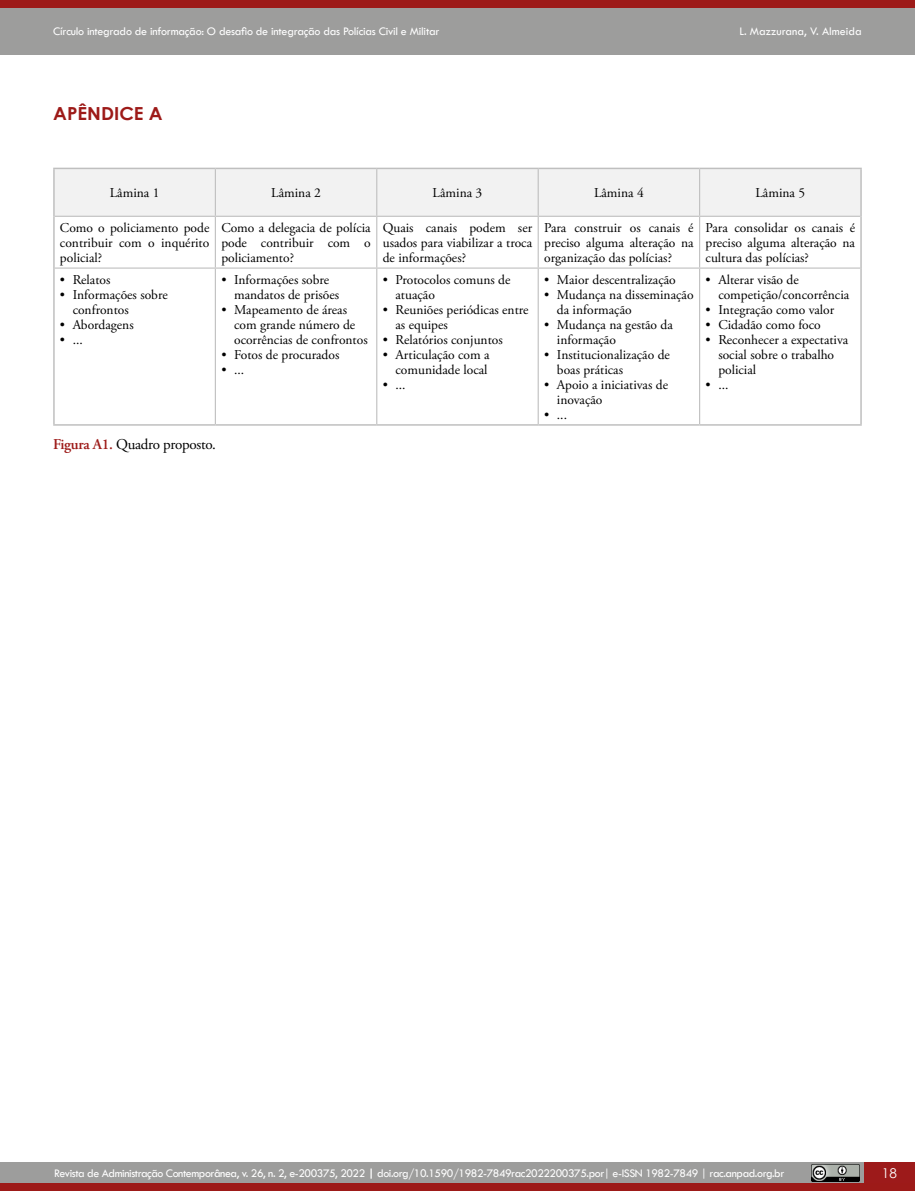
<style>
.page{position:relative;width:915px;height:1191px;background:#fff}
.page>*{position:absolute;margin:0;border:0;box-sizing:border-box;transform-origin:0 0}
.t1{font:700 18px "Century Gothic";color:#9d1a18;scale:1.04 1}
.t2{font:15px "Adobe Garamond Pro";letter-spacing:-.02em;color:#000}
.t3{font:13.5px/15px "Adobe Garamond Pro";color:#000}
.t4{font:13.5px "Century Gothic";color:#fff}
.t5{font:12px "Tw Cen";letter-spacing:-.035em;color:#fff}
.t6{font:12px "Tw Cen";color:#fff}
.s1{font-weight:600;color:#9d1a18}
.s2{font-weight:700}
</style>
<div class="page">
<div style="left:863px;top:1162px;width:51px;height:21px;background:#9d1a1a"></div>
<div style="left:0;top:0;width:914px;height:54px;background:#9d9d9c"></div>
<div style="left:0;top:0;width:914px;height:7px;background:#9d1a18"></div>
<div style="left:0;top:1162px;width:863px;height:21px;background:#9d9d9c"></div>
<div style="left:0;top:1183px;width:914px;height:8px;background:#9d1a18"></div>
<img style="left:811px;top:1164px;width:48px;height:17px">
<div style="left:55px;top:169px;width:805px;height:47px;background:#f2f2f2"></div>
<hr style="left:53px;top:168px;width:162px;height:1px;background:#bfbfbf">
<hr style="left:53px;top:169px;width:2px;height:47px;background:#bfbfbf">
<hr style="left:215px;top:168px;width:161px;height:1px;background:#bfbfbf">
<hr style="left:376px;top:168px;width:162px;height:1px;background:#bfbfbf">
<hr style="left:538px;top:168px;width:161px;height:1px;background:#bfbfbf">
<hr style="left:699px;top:168px;width:162px;height:1px;background:#bfbfbf">
<hr style="left:860px;top:169px;width:1px;height:47px;background:#bfbfbf">
<hr style="left:53px;top:216px;width:2px;height:52px;background:#bfbfbf">
<hr style="left:860px;top:216px;width:1px;height:52px;background:#bfbfbf">
<hr style="left:53px;top:268px;width:2px;height:156px;background:#bfbfbf">
<hr style="left:860px;top:268px;width:1px;height:156px;background:#bfbfbf">
<hr style="left:53px;top:424px;width:162px;height:2px;background:#bfbfbf">
<hr style="left:215px;top:424px;width:161px;height:2px;background:#bfbfbf">
<hr style="left:376px;top:424px;width:162px;height:2px;background:#bfbfbf">
<hr style="left:538px;top:424px;width:161px;height:2px;background:#bfbfbf">
<hr style="left:699px;top:424px;width:162px;height:2px;background:#bfbfbf">
<hr style="left:215px;top:169px;width:1px;height:47px;background:#bfbfbf">
<hr style="left:376px;top:169px;width:1px;height:47px;background:#bfbfbf">
<hr style="left:537px;top:169px;width:1px;height:47px;background:#bfbfbf">
<hr style="left:698px;top:169px;width:2px;height:47px;background:#bfbfbf">
<hr style="left:55px;top:216px;width:160px;height:1px;background:#bfbfbf">
<hr style="left:215px;top:216px;width:161px;height:1px;background:#bfbfbf">
<hr style="left:215px;top:217px;width:1px;height:50px;background:#bfbfbf">
<hr style="left:376px;top:216px;width:162px;height:1px;background:#bfbfbf">
<hr style="left:376px;top:217px;width:1px;height:50px;background:#bfbfbf">
<hr style="left:538px;top:216px;width:161px;height:1px;background:#bfbfbf">
<hr style="left:537px;top:217px;width:1px;height:50px;background:#bfbfbf">
<hr style="left:699px;top:216px;width:161px;height:1px;background:#bfbfbf">
<hr style="left:698px;top:217px;width:2px;height:50px;background:#bfbfbf">
<hr style="left:55px;top:267px;width:160px;height:2px;background:#bfbfbf">
<hr style="left:215px;top:267px;width:161px;height:2px;background:#bfbfbf">
<hr style="left:215px;top:269px;width:1px;height:155px;background:#bfbfbf">
<hr style="left:376px;top:267px;width:162px;height:2px;background:#bfbfbf">
<hr style="left:376px;top:269px;width:1px;height:155px;background:#bfbfbf">
<hr style="left:538px;top:267px;width:161px;height:2px;background:#bfbfbf">
<hr style="left:537px;top:269px;width:1px;height:155px;background:#bfbfbf">
<hr style="left:699px;top:267px;width:161px;height:2px;background:#bfbfbf">
<hr style="left:698px;top:269px;width:2px;height:155px;background:#bfbfbf">
<p class="t5" style="left:53px;top:24px;width:387px">Círculo integrado de informação: O desafio de integração das Polícias Civil e Militar</p>
<p class="t6" style="left:739px;top:24px;width:124px">L. Mazzurana, V. Almeida</p>
<h1 class="t1" style="left:53px;top:100px;width:107px">APÊNDICE A</h1>
<p class="t3" style="left:110px;top:186px;width:51px">Lâmina 1</p>
<p class="t3" style="left:271px;top:186px;width:51px">Lâmina 2</p>
<p class="t3" style="left:432px;top:186px;width:51px">Lâmina 3</p>
<p class="t3" style="left:594px;top:186px;width:51px">Lâmina 4</p>
<p class="t3" style="left:755px;top:186px;width:51px">Lâmina 5</p>
<p class="t3" style="left:60px;top:221px;width:151px;text-align:justify">Como o policiamento pode contribuir com o inquérito policial?</p>
<p class="t3" style="left:221px;top:221px;width:151px;text-align:justify">Como a delegacia de polícia pode contribuir com o policiamento?</p>
<p class="t3" style="left:382px;top:221px;width:151px;text-align:justify">Quais canais podem ser usados para viabilizar a troca de informações?</p>
<p class="t3" style="left:544px;top:221px;width:151px;text-align:justify">Para construir os canais é preciso alguma alteração na organização das polícias?</p>
<p class="t3" style="left:705px;top:221px;width:151px;text-align:justify">Para consolidar os canais é preciso alguma alteração na cultura das polícias?</p>
<p class="t3" style="left:60px;top:272px;width:52px">• Relatos</p>
<p class="t3" style="left:73px;top:287px;width:96px;text-indent:-13px">• Informações sobre confrontos</p>
<p class="t3" style="left:60px;top:317px;width:75px">• Abordagens</p>
<p class="t3" style="left:60px;top:332px;width:24px">• ...</p>
<p class="t3" style="left:718px;top:272px;width:132px;text-indent:-13px">• Alterar visão de competição/concorrência</p>
<p class="t3" style="left:705px;top:302px;width:130px">• Integração como valor</p>
<p class="t3" style="left:705px;top:317px;width:117px">• Cidadão como foco</p>
<p class="t3" style="left:718px;top:332px;width:131px;text-indent:-13px">• Reconhecer a expectativa social sobre o trabalho policial</p>
<p class="t3" style="left:705px;top:377px;width:24px">• ...</p>
<p class="t3" style="left:544px;top:272px;width:133px">• Maior descentralização</p>
<p class="t3" style="left:556px;top:287px;width:138px;text-indent:-13px">• Mudança na disseminação da informação</p>
<p class="t3" style="left:556px;top:317px;width:117px;text-indent:-13px">• Mudança na gestão da informação</p>
<p class="t3" style="left:556px;top:347px;width:114px;text-indent:-13px">• Institucionalização de boas práticas</p>
<p class="t3" style="left:556px;top:377px;width:113px;text-indent:-13px">• Apoio a iniciativas de inovação</p>
<p class="t3" style="left:544px;top:407px;width:24px">• ...</p>
<p class="t3" style="left:395px;top:272px;width:116px;text-indent:-13px">• Protocolos comuns de atuação</p>
<p class="t3" style="left:395px;top:302px;width:134px;text-indent:-13px">• Reuniões periódicas entre as equipes</p>
<p class="t3" style="left:382px;top:332px;width:121px">• Relatórios conjuntos</p>
<p class="t3" style="left:382px;top:347px;width:108px;text-align:right">• Articulação com a comunidade local</p>
<p class="t3" style="left:382px;top:377px;width:24px">• ...</p>
<p class="t3" style="left:234px;top:272px;width:106px;text-indent:-13px">• Informações sobre mandatos de prisões</p>
<p class="t3" style="left:234px;top:302px;width:135px;text-indent:-13px">• Mapeamento de áreas com grande número de ocorrências de confrontos</p>
<p class="t3" style="left:221px;top:347px;width:119px">• Fotos de procurados</p>
<p class="t3" style="left:221px;top:362px;width:24px">• ...</p>
<p class="t2" style="left:53px;top:435px;width:164px"><span class="s1">Figura A1.</span> Quadro proposto.</p>
<p class="t5" style="left:54px;top:1166px;width:731px">Revista de Administração Contemporânea, v. 26, n. 2, e-200375, 2022 <span class="s2">|</span> doi.org/10.1590/1982-7849rac2022200375.por| e-ISSN 1982-7849 | rac.anpad.org.br</p>
<p class="t4" style="left:881px;top:1163px;width:16px">18</p>
</div>
